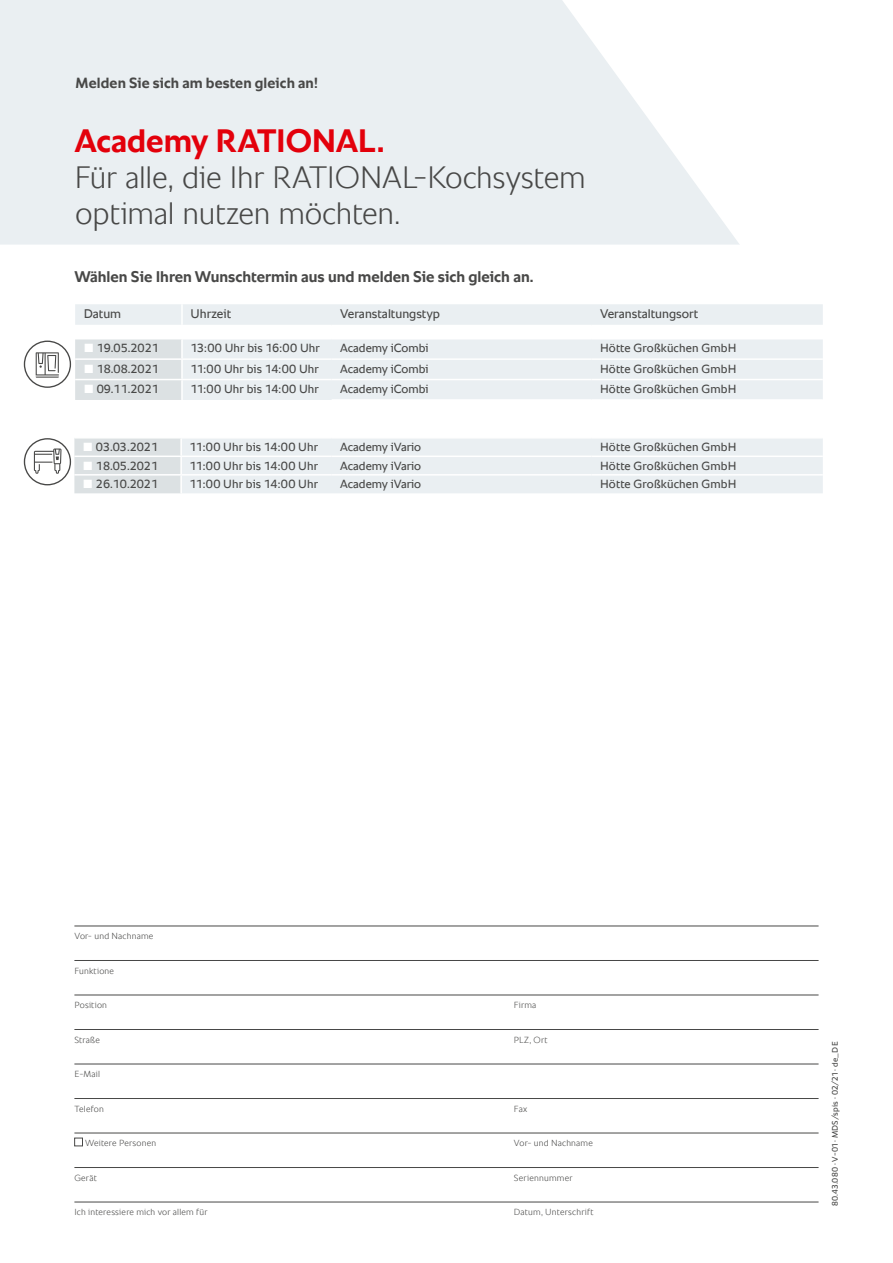
<style>
.page{position:relative;width:893px;height:1263px;background:#fff}
.page>*{position:absolute;margin:0;border:0;box-sizing:border-box;transform-origin:0 0}
.t1{font:700 33px "RATIONAL Sans TT";letter-spacing:-.005em;color:#e3000b}
.t2{font:300 31.5px/36px "RATIONAL Sans TT";letter-spacing:-.01em;color:#484847}
.t3{font:700 15.75px "RATIONAL Sans TT";color:#484847}
.t4{font:700 15px "RATIONAL Sans TT";letter-spacing:.01em;color:#484847}
.t5{font:12.75px "RATIONAL Sans TT";color:#484847}
.t6{font:12px "RATIONAL Sans TT";letter-spacing:.01em;color:#484847}
.t7{font:300 9px "RATIONAL Sans TT";letter-spacing:.025em;color:#484847}
.t8{font:8.25px "RATIONAL Sans TT";letter-spacing:.02em;color:#484847}
.s1{color:#fff}
</style>
<div class="page">
<div style="left:0;top:0;width:562px;height:245px;background:#eaeff2"></div>
<svg style="left:562px;top:1px;width:177px;height:244px;fill:#f0f4f6"></svg>
<div style="left:75px;top:304px;width:748px;height:21px;background:#eaeff2"></div>
<hr style="left:181px;top:304px;width:2px;height:21px;background:#fff">
<hr style="left:74px;top:925px;width:745px;height:1px;background:#484847">
<hr style="left:74px;top:960px;width:745px;height:1px;background:#484847">
<hr style="left:74px;top:994px;width:745px;height:1px;background:#484847">
<hr style="left:74px;top:1029px;width:745px;height:1px;background:#484847">
<hr style="left:74px;top:1063px;width:745px;height:1px;background:#484847">
<hr style="left:74px;top:1098px;width:745px;height:1px;background:#484847">
<hr style="left:74px;top:1132px;width:745px;height:1px;background:#484847">
<hr style="left:74px;top:1167px;width:745px;height:1px;background:#484847">
<hr style="left:74px;top:1201px;width:745px;height:1px;background:#484847">
<div style="left:74px;top:1138px;width:9px;height:8px;background:#fff;border:1px solid #484847"></div>
<svg style="left:24px;top:339px;width:799px;height:61px;background:#e9edf0"></svg>
<svg style="left:24px;top:438px;width:799px;height:55px;background:#e9edf0"></svg>
<p class="t4" style="left:76px;top:73px;width:244px">Melden Sie sich am besten gleich an!</p>
<h1 class="t1" style="left:75px;top:117px;width:311px">Academy RATIONAL.</h1>
<h2 class="t2" style="left:74px;top:160px;width:513px">Für alle, die Ihr RATIONAL-Kochsystem optimal nutzen möchten.</h2>
<h3 class="t3" style="left:74px;top:266px;width:461px">Wählen Sie Ihren Wunschtermin aus und melden Sie sich gleich an.</h3>
<p class="t5" style="left:84px;top:305px;width:39px">Datum</p>
<p class="t5" style="left:190px;top:305px;width:42px">Uhrzeit</p>
<p class="t5" style="left:340px;top:305px;width:101px">Veranstaltungstyp</p>
<p class="t5" style="left:600px;top:305px;width:100px">Veranstaltungsort</p>
<p class="t6" style="left:84px;top:340px;width:77px"><span class="s1">■</span> 19.05.2021</p>
<p class="t6" style="left:190px;top:340px;width:131px">13:00 Uhr bis 16:00 Uhr</p>
<p class="t6" style="left:340px;top:340px;width:90px">Academy iCombi</p>
<p class="t6" style="left:600px;top:340px;width:138px">Hötte Großküchen GmbH</p>
<p class="t6" style="left:84px;top:360px;width:77px"><span class="s1">■</span> 18.08.2021</p>
<p class="t6" style="left:190px;top:360px;width:130px">11:00 Uhr bis 14:00 Uhr</p>
<p class="t6" style="left:340px;top:360px;width:90px">Academy iCombi</p>
<p class="t6" style="left:600px;top:360px;width:138px">Hötte Großküchen GmbH</p>
<p class="t6" style="left:84px;top:380px;width:77px"><span class="s1">■</span> 09.11.2021</p>
<p class="t6" style="left:190px;top:380px;width:130px">11:00 Uhr bis 14:00 Uhr</p>
<p class="t6" style="left:340px;top:380px;width:90px">Academy iCombi</p>
<p class="t6" style="left:600px;top:380px;width:138px">Hötte Großküchen GmbH</p>
<p class="t6" style="left:83px;top:439px;width:77px"><span class="s1">■</span> 03.03.2021</p>
<p class="t6" style="left:190px;top:439px;width:130px">11:00 Uhr bis 14:00 Uhr</p>
<p class="t6" style="left:340px;top:439px;width:82px">Academy iVario</p>
<p class="t6" style="left:600px;top:439px;width:138px">Hötte Großküchen GmbH</p>
<p class="t6" style="left:83px;top:457px;width:77px"><span class="s1">■</span> 18.05.2021</p>
<p class="t6" style="left:190px;top:457px;width:130px">11:00 Uhr bis 14:00 Uhr</p>
<p class="t6" style="left:340px;top:457px;width:82px">Academy iVario</p>
<p class="t6" style="left:600px;top:457px;width:138px">Hötte Großküchen GmbH</p>
<p class="t6" style="left:83px;top:476px;width:77px"><span class="s1">■</span> 26.10.2021</p>
<p class="t6" style="left:190px;top:476px;width:130px">11:00 Uhr bis 14:00 Uhr</p>
<p class="t6" style="left:340px;top:476px;width:82px">Academy iVario</p>
<p class="t6" style="left:600px;top:476px;width:138px">Hötte Großküchen GmbH</p>
<p class="t7" style="left:74px;top:929px;width:80px">Vor- und Nachname</p>
<p class="t7" style="left:74px;top:964px;width:41px">Funktione</p>
<p class="t7" style="left:74px;top:998px;width:34px">Position</p>
<p class="t7" style="left:514px;top:998px;width:24px">Firma</p>
<p class="t7" style="left:74px;top:1033px;width:27px">Straße</p>
<p class="t7" style="left:514px;top:1033px;width:35px">PLZ, Ort</p>
<p class="t7" style="left:74px;top:1067px;width:27px">E-Mail</p>
<p class="t7" style="left:74px;top:1102px;width:31px">Telefon</p>
<p class="t7" style="left:514px;top:1102px;width:15px">Fax</p>
<p class="t7" style="left:85px;top:1136px;width:73px">Weitere Personen</p>
<p class="t7" style="left:514px;top:1136px;width:80px">Vor- und Nachname</p>
<p class="t7" style="left:74px;top:1171px;width:24px">Gerät</p>
<p class="t7" style="left:514px;top:1171px;width:60px">Seriennummer</p>
<p class="t7" style="left:74px;top:1205px;width:135px">Ich interessiere mich vor allem für</p>
<p class="t7" style="left:514px;top:1205px;width:81px">Datum, Unterschrift</p>
<p class="t8" style="left:829px;top:1206px;width:166px;rotate:-90deg">80.43.080 · V-01 · MDS/spis · 02/21 · de_DE</p>
</div>
